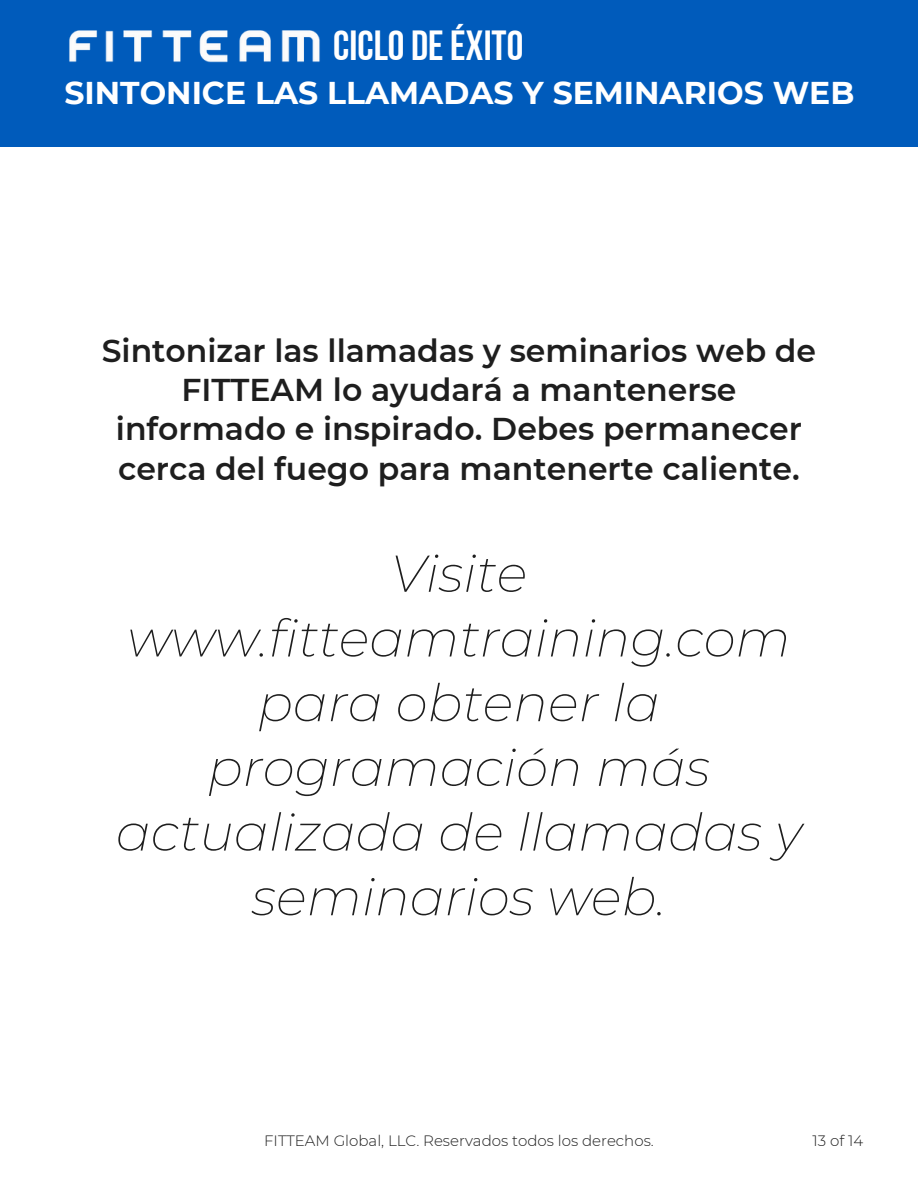
<style>
.page{position:relative;width:918px;height:1188px;background:#fff}
.page>*{position:absolute;margin:0;border:0;box-sizing:border-box;transform-origin:0 0}
.t1{font:italic 200 51.75px/64.7px "Montserrat";color:#1e1e1e;text-align:center}
.t2{font:42px "Bebas Neue Cyrillic";color:#fff}
.t3{font:600 31.5px/39.3px "Montserrat";color:#1e1e1e;text-align:center}
.t4{font:700 31.5px "Montserrat";color:#fff}
.t5{font:300 15px "Montserrat";color:#1e1e1e}
</style>
<div class="page">
<div style="left:0;top:0;width:918px;height:146px;background:#005bbb"></div>
<img style="left:69px;top:30px;width:251px;height:33px">
<h2 class="t2" style="left:333px;top:28px;width:192px">CICLO DEÉXITO</h2>
<p class="t4" style="left:64px;top:74px;width:792px">SINTONICE LAS LLAMADAS Y SEMINARIOS WEB</p>
<p class="t3" style="left:102px;top:331px;width:716px">Sintonizar las llamadas y seminarios web de FITTEAM lo ayudará a mantenerse informado e inspirado. Debes permanecer cerca del fuego para mantenerte caliente.</p>
<h1 class="t1" style="left:116px;top:541px;width:688px">Visite www.fitteamtraining.com para obtener la programación más actualizada de llamadas y seminarios web.</h1>
<p class="t5" style="left:264px;top:1132px;width:391px">FITTEAM Global, LLC. Reservados todos los derechos.</p>
<p class="t5" style="left:813px;top:1132px;width:52px">13 of 14</p>
</div>
